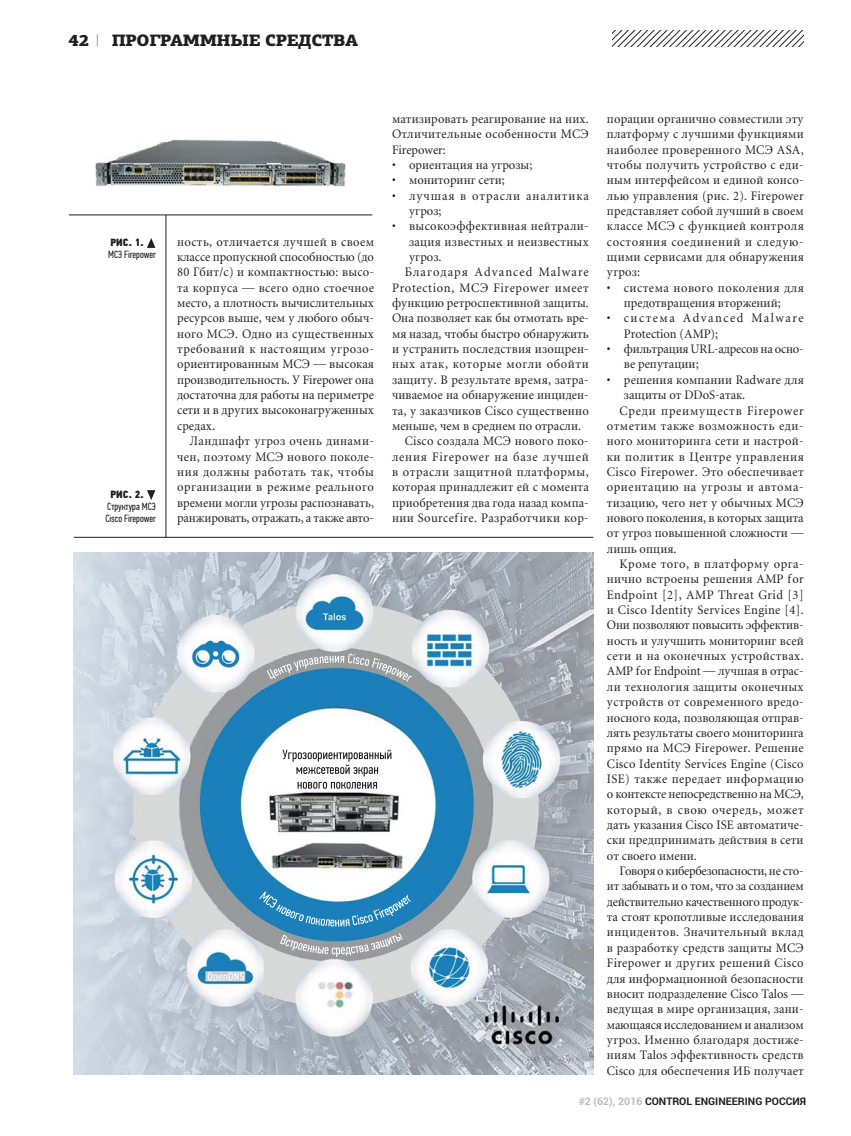
<style>
.page{position:relative;width:851px;height:1136px;background:#fff}
.page>*{position:absolute;margin:0;border:0;box-sizing:border-box;transform-origin:0 0}
.t1{font:900 16.5px "PF Agora Slab Pro";letter-spacing:-.02em;color:#231f20}
.t2{font:12.75px/15.3px "Miniature";letter-spacing:.015em;color:#231f20;text-align:justify;scale:.96 1}
.t3{font:12.75px "Miniature";letter-spacing:.04em;color:#231f20;scale:.96 1}
.t4{font:12.75px/15.3px "Miniature";letter-spacing:-.015em;color:#231f20;scale:.96 1}
.t5{font:12.75px "Miniature";letter-spacing:-.01em;color:#231f20;scale:.96 1}
.t6{font:12.75px "Miniature";letter-spacing:.035em;color:#231f20;scale:.96 1}
.t7{font:12.75px "Miniature";letter-spacing:-.005em;color:#231f20;scale:.96 1}
.t8{font:12.75px "Miniature";letter-spacing:.055em;color:#231f20;scale:.96 1}
.t9{font:12.75px "Miniature";letter-spacing:.045em;color:#231f20;scale:.96 1}
.t10{font:12.75px/15.3px "Miniature";letter-spacing:.12em;color:#231f20;scale:.96 1}
.t11{font:12.75px "Miniature";letter-spacing:-.02em;color:#231f20;scale:.96 1}
.t12{font:12.75px "Miniature";letter-spacing:-.025em;color:#231f20;scale:.96 1}
.t13{font:12.75px/15.3px "Miniature";letter-spacing:.07em;color:#231f20;scale:.96 1}
.t14{font:12.75px "Miniature";letter-spacing:.05em;color:#231f20;scale:.96 1}
.t15{font:12.75px "Miniature";letter-spacing:.065em;color:#231f20;scale:.96 1}
.t16{font:12.75px "Miniature";letter-spacing:.06em;color:#231f20;scale:.96 1}
.t17{font:12.75px "Miniature";letter-spacing:.085em;color:#231f20;scale:.96 1}
.t18{font:10.5px/12px "PF Din Text Comp Pro";color:#231f20}
.t19{font:700 10.5px "Roboto";color:#231f20}
.t20{font:10.5px "PF Din Text Cond Pro X Black";color:#231f20}
.s1{font-family:"PF Din Text Pro";font-weight:100}
.s2{color:#bbbdc0}
</style>
<div class="page">
<svg style="left:612px;top:31px;width:191px;height:15px"></svg>
<svg style="left:147px;top:238px;width:8px;height:10px"></svg>
<svg style="left:147px;top:490px;width:8px;height:10px"></svg>
<img style="left:95px;top:139px;width:251px;height:48px">
<img style="left:74px;top:552px;width:519px;height:522px">
<svg style="left:282px;top:749px;width:109px;height:39px"></svg>
<svg style="left:267px;top:653px;width:145px;height:28px;background:#88a4b4"></svg>
<svg style="left:259px;top:891px;width:151px;height:35px;background:#4d9ac8"></svg>
<svg style="left:280px;top:933px;width:122px;height:23px;background:#90a6b3"></svg>
<hr style="left:69px;top:215px;width:303px;height:1px;background:#231f20">
<hr style="left:74px;top:537px;width:519px;height:1px;background:#231f20">
<hr style="left:166px;top:215px;width:1px;height:322px;background:#231f20">
<p class="t1" style="left:69px;top:31px;width:32px">42 <span class="s1">I</span></p>
<p class="t1" style="left:112px;top:31px;width:248px">ПРОГРАММНЫЕ СРЕДСТВА</p>
<p class="t20" style="left:110px;top:236px;width:35px">РИС. 1.</p>
<p class="t18" style="left:108px;top:248px;width:49px">МСЭ Firepower</p>
<p class="t20" style="left:110px;top:488px;width:35px">РИС. 2.</p>
<p class="t18" style="left:105px;top:500px;width:52px">Структура МСЭ<br>Cisco Firepower</p>
<p class="t2" style="left:177px;top:235px;width:206px">ность, отличается лучшей в своем классе пропускной способностью (до 80 Гбит/с) и компактностью: высо&shy;та корпуса — всего одно стоечное место, а плотность вычислительных ресурсов выше, чем у любого обыч&shy;ного МСЭ. Одно из существенных требований к настоящим угрозо&shy;ориентированным МСЭ — высокая производительность. У Firepower она достаточна для работы на периметре сети и в других высоконагруженных средах.</p>
<p class="t2" style="left:177px;top:434px;width:206px;text-indent:13px">Ландшафт угроз очень динами&shy;чен, поэтому МСЭ нового поколе&shy;ния должны работать так, чтобы организации в режиме реального времени могли угрозы распознавать, ранжировать, отражать, а также авто-</p>
<p class="t2" style="left:392px;top:112px;width:206px">матизировать реагирование на них.<br>Отличительные особенности МСЭ Firepower:</p>
<p class="t2" style="left:392px;top:158px;width:148px">• ориентация на угрозы;</p>
<p class="t2" style="left:392px;top:173px;width:119px">• мониторинг сети;</p>
<p class="t13" style="left:409px;top:189px;width:189px;text-indent:-17px">• лучшая в отрасли аналитика угроз;</p>
<p class="t2" style="left:392px;top:220px;width:206px">• высокоэффективная нейтрали-</p>
<p class="t2" style="left:409px;top:235px;width:189px">зация известных и неизвестных</p>
<p class="t2" style="left:409px;top:250px;width:35px">угроз.</p>
<p class="t17" style="left:405px;top:267px;width:193px">Благодаря Advanced Malware</p>
<p class="t8" style="left:392px;top:282px;width:206px">Protection, МСЭ Firepower имеет</p>
<p class="t2" style="left:392px;top:296px;width:206px">функцию ретроспективной защиты.</p>
<p class="t2" style="left:392px;top:312px;width:206px">Она позволяет как бы отмотать вре-</p>
<p class="t2" style="left:392px;top:327px;width:206px">мя назад, чтобы быстро обнаружить</p>
<p class="t2" style="left:392px;top:342px;width:206px">и устранить последствия изощрен-</p>
<p class="t14" style="left:392px;top:359px;width:206px">ных атак, которые могли обойти</p>
<p class="t2" style="left:392px;top:373px;width:206px">защиту. В результате время, затра-</p>
<p class="t2" style="left:392px;top:388px;width:206px">чиваемое на обнаружение инциден-</p>
<p class="t2" style="left:392px;top:404px;width:206px">та, у заказчиков Cisco существенно</p>
<p class="t2" style="left:392px;top:419px;width:198px">меньше, чем в среднем по отрасли.</p>
<p class="t2" style="left:405px;top:434px;width:193px">Cisco создала МСЭ нового поко-</p>
<p class="t15" style="left:392px;top:451px;width:206px">ления Firepower на базе лучшей</p>
<p class="t9" style="left:392px;top:467px;width:206px">в отрасли защитной платформы,</p>
<p class="t2" style="left:392px;top:480px;width:206px">которая принадлежит ей с момента</p>
<p class="t2" style="left:392px;top:496px;width:206px">приобретения два года назад компа-</p>
<p class="t2" style="left:392px;top:511px;width:206px">нии Sourcefire. Разработчики кор-</p>
<p class="t2" style="left:606px;top:112px;width:206px">порации органично совместили эту платформу с лучшими функциями наиболее проверенного МСЭ ASA, чтобы получить устройство с еди&shy;ным интерфейсом и единой консо&shy;лью управления (рис. 2). Firepower представляет собой лучший в своем классе МСЭ с функцией контроля состояния соединений и следую&shy;щими сервисами для обнаружения угроз:</p>
<p class="t2" style="left:606px;top:281px;width:206px;text-align:center">• система нового поколения для предотвращения вторжений;</p>
<p class="t10" style="left:623px;top:312px;width:189px;text-indent:-17px">• система Advanced Malware<br>Protection (AMP);</p>
<p class="t4" style="left:623px;top:342px;width:189px;text-indent:-17px">• фильтрация URL-адресов на осно&shy;ве репутации;</p>
<p class="t2" style="left:606px;top:373px;width:206px">• решения компании Radware для</p>
<p class="t2" style="left:623px;top:388px;width:128px">защиты от DDoS-атак.</p>
<p class="t16" style="left:619px;top:405px;width:193px">Среди преимуществ Firepower</p>
<p class="t3" style="left:606px;top:421px;width:206px">отметим также возможность еди-</p>
<p class="t2" style="left:606px;top:434px;width:206px">ного мониторинга сети и настрой-</p>
<p class="t3" style="left:606px;top:451px;width:206px">ки политик в Центре управления</p>
<p class="t6" style="left:606px;top:467px;width:206px">Cisco Firepower. Это обеспечивает</p>
<p class="t9" style="left:606px;top:482px;width:206px">ориентацию на угрозы и автома-</p>
<p class="t2" style="left:606px;top:496px;width:206px">тизацию, чего нет у обычных МСЭ</p>
<p class="t5" style="left:606px;top:513px;width:206px">нового поколения, в которых защита</p>
<p class="t2" style="left:606px;top:526px;width:206px">от угроз повышенной сложности —</p>
<p class="t2" style="left:606px;top:542px;width:74px">лишь опция.</p>
<p class="t3" style="left:619px;top:559px;width:193px">Кроме того, в платформу орга-</p>
<p class="t2" style="left:606px;top:572px;width:206px">нично встроены решения AMP for</p>
<p class="t3" style="left:606px;top:589px;width:206px">Endpoint [2], AMP Threat Grid [3]</p>
<p class="t2" style="left:606px;top:603px;width:206px">и Cisco Identity Services Engine [4].</p>
<p class="t5" style="left:606px;top:620px;width:206px">Они позволяют повысить эффектив-</p>
<p class="t2" style="left:606px;top:634px;width:206px">ность и улучшить мониторинг всей</p>
<p class="t2" style="left:606px;top:649px;width:206px">сети и на оконечных устройствах.</p>
<p class="t7" style="left:606px;top:666px;width:206px">AMP for Endpoint — лучшая в отрас-</p>
<p class="t2" style="left:606px;top:680px;width:206px">ли технология защиты оконечных</p>
<p class="t2" style="left:606px;top:695px;width:206px">устройств от современного вредо-</p>
<p class="t2" style="left:606px;top:710px;width:206px">носного кода, позволяющая отправ-</p>
<p class="t7" style="left:606px;top:727px;width:206px">лять результаты своего мониторинга</p>
<p class="t2" style="left:606px;top:741px;width:206px">прямо на МСЭ Firepower. Решение</p>
<p class="t2" style="left:606px;top:756px;width:206px">Cisco Identity Services Engine (Cisco</p>
<p class="t6" style="left:606px;top:773px;width:206px">ISE) также передает информацию</p>
<p class="t4" style="left:606px;top:787px;width:206px">о контексте непосредственно на МСЭ,</p>
<p class="t8" style="left:606px;top:804px;width:206px">который, в свою очередь, может</p>
<p class="t2" style="left:606px;top:818px;width:206px">дать указания Cisco ISE автоматиче-</p>
<p class="t2" style="left:606px;top:833px;width:206px">ски предпринимать действия в сети</p>
<p class="t2" style="left:606px;top:849px;width:95px">от своего имени.</p>
<p class="t12" style="left:619px;top:865px;width:193px">Говоря о кибербезопасности, не сто-</p>
<p class="t5" style="left:606px;top:881px;width:206px">ит забывать и о том, что за созданием</p>
<p class="t11" style="left:606px;top:896px;width:206px">действительно качественного продук-</p>
<p class="t2" style="left:606px;top:910px;width:206px">та стоят кропотливые исследования</p>
<p class="t6" style="left:606px;top:927px;width:206px">инцидентов. Значительный вклад</p>
<p class="t2" style="left:606px;top:941px;width:206px">в разработку средств защиты МСЭ</p>
<p class="t2" style="left:606px;top:956px;width:206px">Firepower и других решений Cisco</p>
<p class="t2" style="left:606px;top:971px;width:206px">для информационной безопасности</p>
<p class="t2" style="left:606px;top:987px;width:206px">вносит подразделение Cisco Talos —</p>
<p class="t2" style="left:606px;top:1002px;width:206px">ведущая в мире организация, зани-</p>
<p class="t4" style="left:606px;top:1017px;width:206px">мающаяся исследованием и анализом</p>
<p class="t2" style="left:606px;top:1033px;width:206px">угроз. Именно благодаря достиже-</p>
<p class="t2" style="left:606px;top:1048px;width:206px">ниям Talos эффективность средств</p>
<p class="t2" style="left:606px;top:1063px;width:206px">Cisco для обеспечения ИБ получает</p>
<p class="t19" style="left:578px;top:1093px;width:229px"><span class="s2">#2 (62), 2016</span> CONTROL ENGINEERING РОССИЯ</p>
</div>
